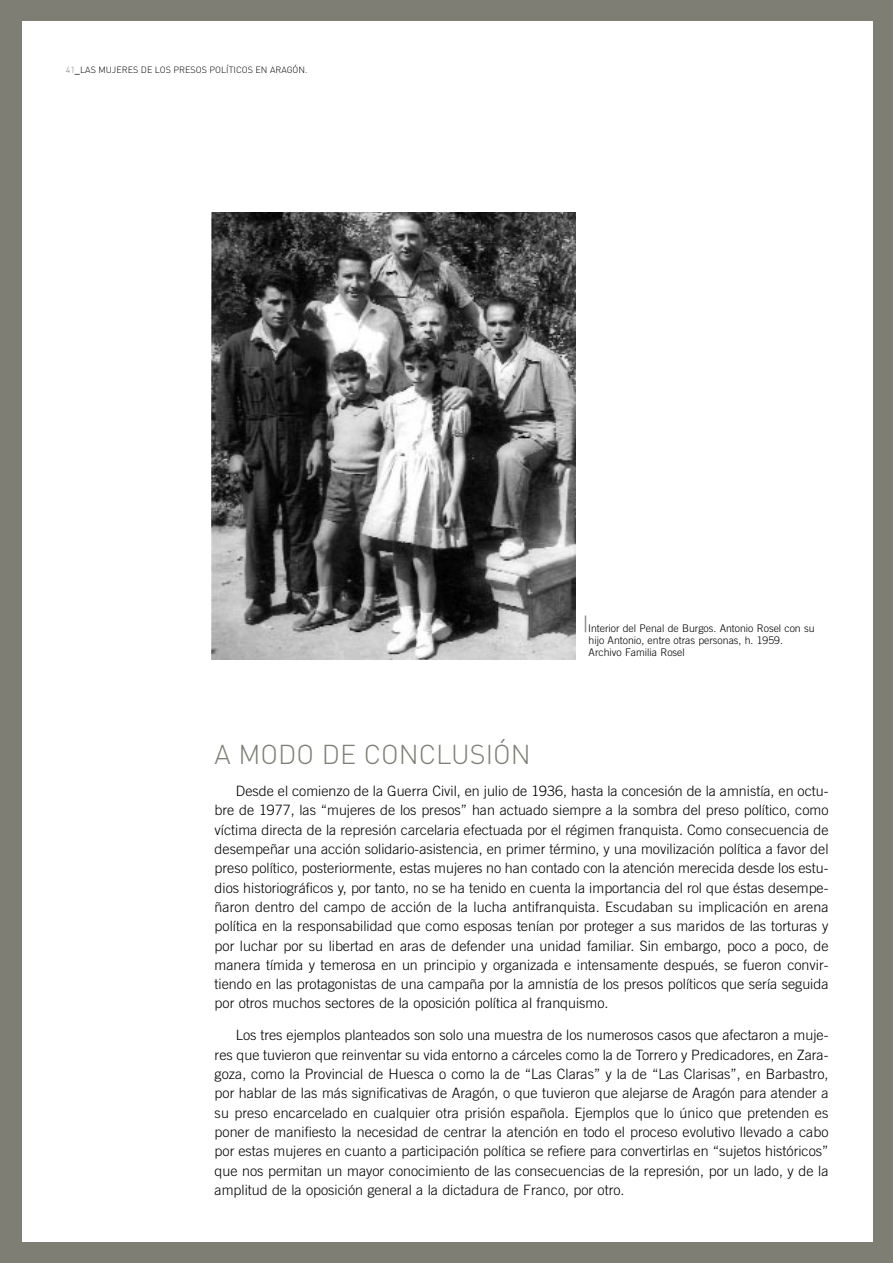
<style>
.page{position:relative;width:893px;height:1263px;background:#fff}
.page>*{position:absolute;margin:0;border:0;box-sizing:border-box;transform-origin:0 0}
.t1{font:300 27px "DIN";color:#7f7e75}
.t2{font:300 14.25px/19.4px "Trade Gothic";color:#000;text-align:justify}
.t3{font:300 10.5px/12px "Trade Gothic";color:#000}
.t4{font:300 9px "DIN";color:#000}
.s1{color:#7f7e75}
.s2{font-weight:500}
.s3{font-size:22.5px;color:#7f7e75}
</style>
<div class="page">
<div style="left:1px;top:0;width:891px;height:1263px;background:#7f7e75"></div>
<div style="left:22px;top:21px;width:850px;height:1221px;background:#fff"></div>
<img style="left:211px;top:213px;width:365px;height:446px">
<p class="t4" style="left:66px;top:66px;width:243px"><span class="s1">41</span><span class="s2">_</span>LAS MUJERES DE LOS PRESOS POLÍTICOS EN ARAGÓN.</p>
<p class="t3" style="left:588px;top:623px;width:227px;text-indent:-6px"><span class="s3">|</span>Interior del Penal de Burgos. Antonio Rosel con su hijo Antonio, entre otras personas, h. 1959.<br>Archivo Familia Rosel</p>
<h1 class="t1" style="left:215px;top:745px;width:317px">A MODO DE CONCLUSIÓN</h1>
<p class="t2" style="left:215px;top:783px;width:615px;text-indent:21px">Desde el comienzo de la Guerra Civil, en julio de 1936, hasta la concesión de la amnistía, en octu&shy;bre de 1977, las “mujeres de los presos” han actuado siempre a la sombra del preso político, como víctima directa de la represión carcelaria efectuada por el régimen franquista. Como consecuencia de desempeñar una acción solidario-asistencia, en primer término, y una movilización política a favor del preso político, posteriormente, estas mujeres no han contado con la atención merecida desde los estu&shy;dios historiográficos y, por tanto, no se ha tenido en cuenta la importancia del rol que éstas desempe&shy;ñaron dentro del campo de acción de la lucha antifranquista. Escudaban su implicación en arena política en la responsabilidad que como esposas tenían por proteger a sus maridos de las torturas y por luchar por su libertad en aras de defender una unidad familiar. Sin embargo, poco a poco, de manera tímida y temerosa en un principio y organizada e intensamente después, se fueron convir&shy;tiendo en las protagonistas de una campaña por la amnistía de los presos políticos que sería seguida por otros muchos sectores de la oposición política al franquismo.</p>
<p class="t2" style="left:215px;top:1027px;width:615px;text-indent:21px">Los tres ejemplos planteados son solo una muestra de los numerosos casos que afectaron a muje&shy;res que tuvieron que reinventar su vida entorno a cárceles como la de Torrero y Predicadores, en Zara&shy;goza, como la Provincial de Huesca o como la de “Las Claras” y la de “Las Clarisas”, en Barbastro, por hablar de las más significativas de Aragón, o que tuvieron que alejarse de Aragón para atender a su preso encarcelado en cualquier otra prisión española. Ejemplos que lo único que pretenden es poner de manifiesto la necesidad de centrar la atención en todo el proceso evolutivo llevado a cabo por estas mujeres en cuanto a participación política se refiere para convertirlas en “sujetos históricos” que nos permitan un mayor conocimiento de las consecuencias de la represión, por un lado, y de la amplitud de la oposición general a la dictadura de Franco, por otro.</p>
</div>
